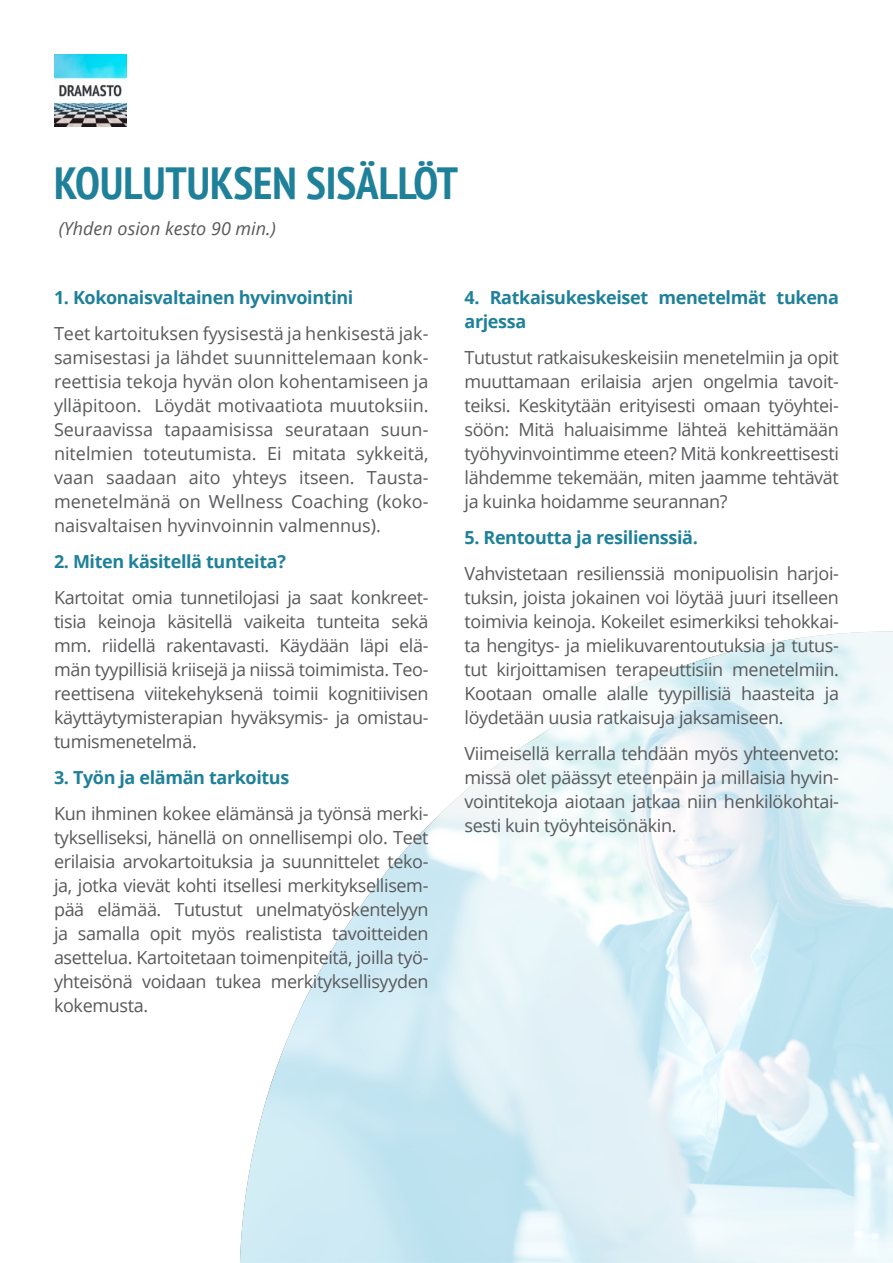
<style>
.page{position:relative;width:893px;height:1263px;background:#fff}
.page>*{position:absolute;margin:0;border:0;box-sizing:border-box;transform-origin:0 0}
.t1{font:700 condensed 45px "PT Sans";color:#1f8199}
.t2{font:18px/24px "Open Sans";letter-spacing:-.02em;color:#58595b;text-align:justify}
.t3{font:700 18px/24px "Open Sans";letter-spacing:-.02em;color:#1f8199}
.t4{font:italic 18px "Open Sans";color:#58595b}
</style>
<div class="page">
<svg style="left:240px;top:631px;width:653px;height:632px"></svg>
<img style="left:54px;top:54px;width:73px;height:73px">
<h1 class="t1" style="left:54px;top:153px;width:406px">KOULUTUKSEN SISÄLLÖT</h1>
<p class="t4" style="left:59px;top:216px;width:219px">(Yhden osion kesto 90 min.)</p>
<p class="t3" style="left:54px;top:285px;width:301px">1. Kokonaisvaltainen hyvinvointini</p>
<p class="t2" style="left:54px;top:321px;width:376px">Teet kartoituksen fyysisestä ja henkisestä jak&shy;samisestasi ja lähdet suunnittelemaan konk&shy;reettisia tekoja hyvän olon kohentamiseen ja ylläpitoon. Löydät motivaatiota muutoksiin.<br>Seuraavissa tapaamisissa seurataan suun&shy;nitelmien toteutumista. Ei mitata sykkeitä, vaan saadaan aito yhteys itseen. Tausta&shy;menetelmänä on Wellness Coaching (koko&shy;naisvaltaisen hyvinvoinnin valmennus).</p>
<p class="t3" style="left:54px;top:549px;width:233px">2. Miten käsitellä tunteita?</p>
<p class="t2" style="left:54px;top:585px;width:376px">Kartoitat omia tunnetilojasi ja saat konkreet&shy;tisia keinoja käsitellä vaikeita tunteita sekä mm. riidellä rakentavasti. Käydään läpi elä&shy;män tyypillisiä kriisejä ja niissä toimimista. Teo&shy;reettisena viitekehyksenä toimii kognitiivisen käyttäytymisterapian hyväksymis- ja omistau&shy;tumismenetelmä.</p>
<p class="t3" style="left:54px;top:765px;width:237px">3. Työn ja elämän tarkoitus</p>
<p class="t2" style="left:54px;top:801px;width:376px">Kun ihminen kokee elämänsä ja työnsä merki&shy;tykselliseksi, hänellä on onnellisempi olo. Teet erilaisia arvokartoituksia ja suunnittelet teko&shy;ja, jotka vievät kohti itsellesi merkityksellisem&shy;pää elämää. Tutustut unelmatyöskentelyyn ja samalla opit myös realistista tavoitteiden asettelua. Kartoitetaan toimenpiteitä, joilla työ&shy;yhteisönä voidaan tukea merkityksellisyyden kokemusta.</p>
<p class="t3" style="left:464px;top:285px;width:376px">4. Ratkaisukeskeiset menetelmät tukena arjessa</p>
<p class="t2" style="left:464px;top:345px;width:376px">Tutustut ratkaisukeskeisiin menetelmiin ja opit muuttamaan erilaisia arjen ongelmia tavoit&shy;teiksi. Keskitytään erityisesti omaan työyhtei&shy;söön: Mitä haluaisimme lähteä kehittämään työhyvinvointimme eteen? Mitä konkreettisesti lähdemme tekemään, miten jaamme tehtävät ja kuinka hoidamme seurannan?</p>
<p class="t3" style="left:464px;top:525px;width:235px">5. Rentoutta ja resilienssiä.</p>
<p class="t2" style="left:464px;top:561px;width:376px">Vahvistetaan resilienssiä monipuolisin harjoi&shy;tuksin, joista jokainen voi löytää juuri itselleen toimivia keinoja. Kokeilet esimerkiksi tehokkai&shy;ta hengitys- ja mielikuvarentoutuksia ja tutus&shy;tut kirjoittamisen terapeuttisiin menetelmiin.<br>Kootaan omalle alalle tyypillisiä haasteita ja löydetään uusia ratkaisuja jaksamiseen.</p>
<p class="t2" style="left:464px;top:741px;width:376px">Viimeisellä kerralla tehdään myös yhteenveto: missä olet päässyt eteenpäin ja millaisia hyvin&shy;vointitekoja aiotaan jatkaa niin henkilökohtai&shy;sesti kuin työyhteisönäkin.</p>
</div>
